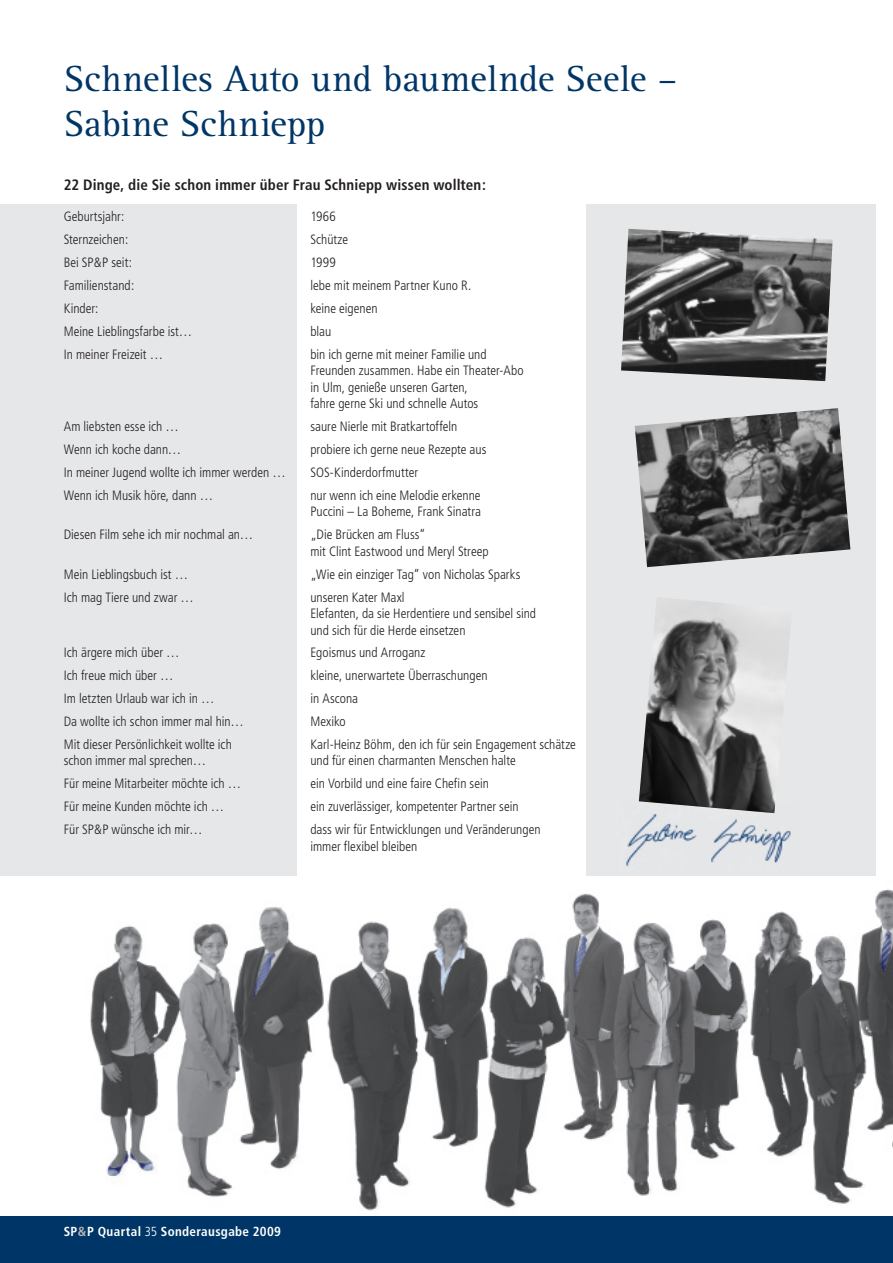
<style>
.page{position:relative;width:893px;height:1263px;background:#fff}
.page>*{position:absolute;margin:0;border:0;box-sizing:border-box;transform-origin:0 0}
.t1{font:37.5px/45px "Rotis Serif";letter-spacing:.005em;color:#003667}
.t2{font:700 condensed 15px "Frutiger";letter-spacing:.01em;color:#231f20}
.t3{font:300 condensed 13.5px/16.5px "Frutiger";color:#231f20}
.t4{font:700 condensed 13.05px "Frutiger";letter-spacing:.025em;color:#fff}
.s1{color:#b6b7bb}
.s2{font-weight:300}
</style>
<div class="page">
<img style="left:90px;top:850px;width:803px;height:361px">
<div style="left:587px;top:204px;width:289px;height:672px;background:#e6e7e9"></div>
<img style="left:621px;top:229px;width:212px;height:152px">
<img style="left:635px;top:408px;width:215px;height:159px">
<div style="left:0;top:204px;width:297px;height:672px;background:#e6e7e9"></div>
<img style="left:626px;top:813px;width:165px;height:54px">
<img style="left:639px;top:598px;width:151px;height:215px">
<div style="left:0;top:1216px;width:893px;height:47px;background:#003667"></div>
<h1 class="t1" style="left:64px;top:58px;width:615px">Schnelles Auto und baumelnde Seele –<br>Sabine Schniepp</h1>
<p class="t2" style="left:64px;top:176px;width:424px">22 Dinge, die Sie schon immer über Frau Schniepp wissen wollten:</p>
<p class="t3" style="left:64px;top:209px;width:62px">Geburtsjahr:</p>
<p class="t3" style="left:310px;top:209px;width:27px">1966</p>
<p class="t3" style="left:64px;top:232px;width:66px">Sternzeichen:</p>
<p class="t3" style="left:310px;top:232px;width:39px">Schütze</p>
<p class="t3" style="left:64px;top:255px;width:70px">Bei SP&amp;P seit:</p>
<p class="t3" style="left:310px;top:255px;width:27px">1999</p>
<p class="t3" style="left:64px;top:277px;width:72px">Familienstand:</p>
<p class="t3" style="left:310px;top:277px;width:162px">lebe mit meinem Partner Kuno R.</p>
<p class="t3" style="left:64px;top:300px;width:36px">Kinder:</p>
<p class="t3" style="left:310px;top:300px;width:69px">keine eigenen</p>
<p class="t3" style="left:64px;top:323px;width:130px">Meine Lieblingsfarbe ist…</p>
<p class="t3" style="left:310px;top:323px;width:22px">blau</p>
<p class="t3" style="left:64px;top:346px;width:101px">In meiner Freizeit …</p>
<p class="t3" style="left:310px;top:346px;width:215px">bin ich gerne mit meiner Familie und Freunden zusammen. Habe ein Theater-Abo in Ulm, genieße unseren Garten,<br>fahre gerne Ski und schnelle Autos</p>
<p class="t3" style="left:64px;top:418px;width:117px">Am liebsten esse ich …</p>
<p class="t3" style="left:310px;top:418px;width:149px">saure Nierle mit Bratkartoffeln</p>
<p class="t3" style="left:64px;top:441px;width:119px">Wenn ich koche dann…</p>
<p class="t3" style="left:310px;top:441px;width:177px">probiere ich gerne neue Rezepte aus</p>
<p class="t3" style="left:64px;top:464px;width:223px">In meiner Jugend wollte ich immer werden …</p>
<p class="t3" style="left:310px;top:464px;width:109px">SOS-Kinderdorfmutter</p>
<p class="t3" style="left:64px;top:487px;width:151px">Wenn ich Musik höre, dann …</p>
<p class="t3" style="left:310px;top:487px;width:172px">nur wenn ich eine Melodie erkenne<br>Puccini – La Boheme, Frank Sinatra</p>
<p class="t3" style="left:64px;top:526px;width:191px">Diesen Film sehe ich mir nochmal an…</p>
<p class="t3" style="left:310px;top:526px;width:180px">„Die Brücken am Fluss“<br>mit Clint Eastwood und Meryl Streep</p>
<p class="t3" style="left:64px;top:566px;width:126px">Mein Lieblingsbuch ist …</p>
<p class="t3" style="left:310px;top:566px;width:211px">„Wie ein einziger Tag“ von Nicholas Sparks</p>
<p class="t3" style="left:64px;top:589px;width:132px">Ich mag Tiere und zwar …</p>
<p class="t3" style="left:310px;top:589px;width:227px">unseren Kater Maxl<br>Elefanten, da sie Herdentiere und sensibel sind und sich für die Herde einsetzen</p>
<p class="t3" style="left:64px;top:645px;width:117px">Ich ärgere mich über …</p>
<p class="t3" style="left:310px;top:645px;width:117px">Egoismus und Arroganz</p>
<p class="t3" style="left:64px;top:667px;width:111px">Ich freue mich über …</p>
<p class="t3" style="left:310px;top:667px;width:179px">kleine, unerwartete Überraschungen</p>
<p class="t3" style="left:64px;top:690px;width:152px">Im letzten Urlaub war ich in …</p>
<p class="t3" style="left:310px;top:690px;width:49px">in Ascona</p>
<p class="t3" style="left:64px;top:713px;width:181px">Da wollte ich schon immer mal hin…</p>
<p class="t3" style="left:310px;top:713px;width:37px">Mexiko</p>
<p class="t3" style="left:64px;top:736px;width:170px">Mit dieser Persönlichkeit wollte ich</p>
<p class="t3" style="left:310px;top:736px;width:267px">Karl-Heinz Böhm, den ich für sein Engagement schätze</p>
<p class="t3" style="left:64px;top:753px;width:144px">schon immer mal sprechen…</p>
<p class="t3" style="left:310px;top:753px;width:207px">und für einen charmanten Menschen halte</p>
<p class="t3" style="left:64px;top:775px;width:179px">Für meine Mitarbeiter möchte ich …</p>
<p class="t3" style="left:310px;top:775px;width:180px">ein Vorbild und eine faire Chefin sein</p>
<p class="t3" style="left:64px;top:798px;width:162px">Für meine Kunden möchte ich …</p>
<p class="t3" style="left:310px;top:798px;width:210px">ein zuverlässiger, kompetenter Partner sein</p>
<p class="t3" style="left:64px;top:821px;width:140px">Für SP&amp;P wünsche ich mir…</p>
<p class="t3" style="left:310px;top:821px;width:232px">dass wir für Entwicklungen und Veränderungen immer flexibel bleiben</p>
<p class="t4" style="left:64px;top:1223px;width:219px">SP<span class="s1">&amp;</span>P Quartal <span class="s2">35</span> Sonderausgabe 2009</p>
</div>
